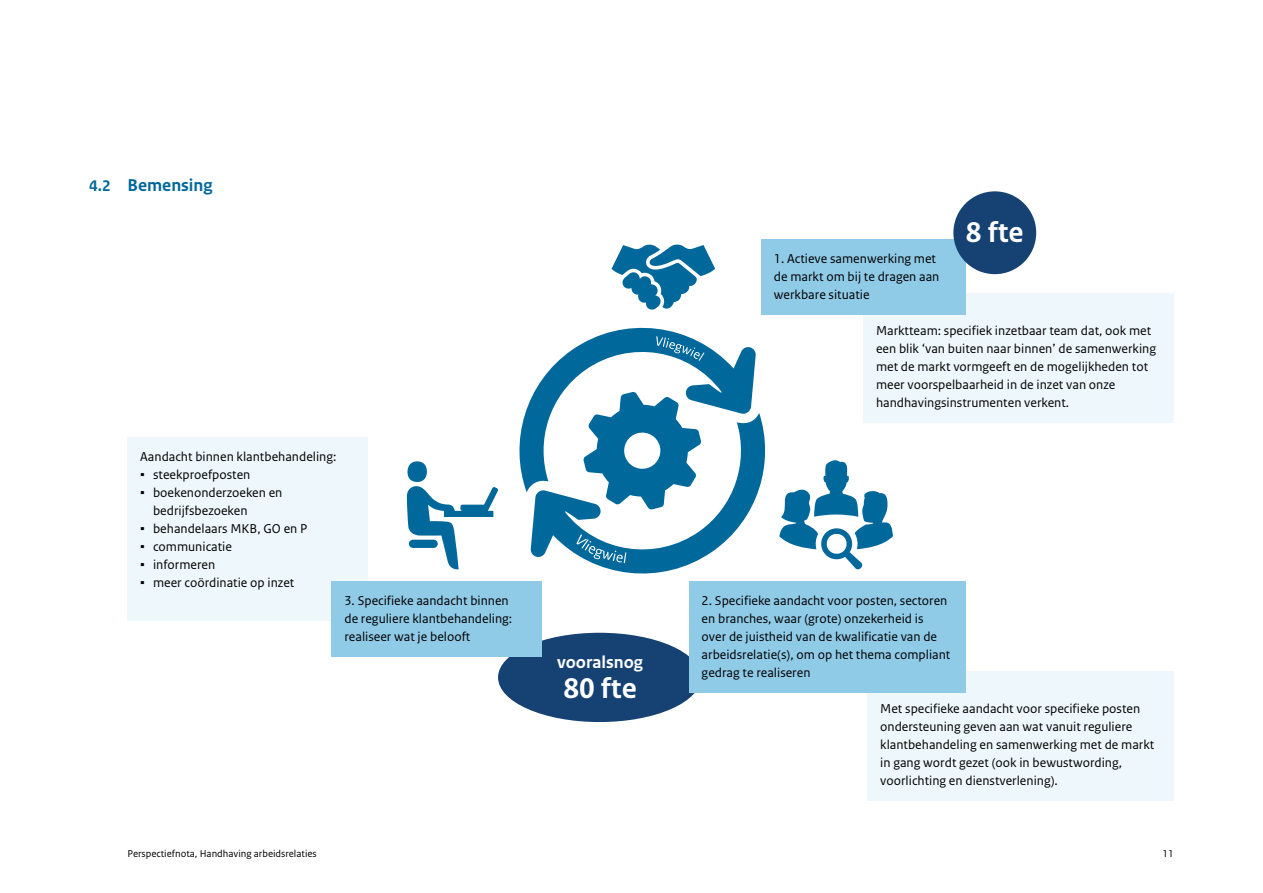
<style>
.page{position:relative;width:1263px;height:893px;background:#fff}
.page>*{position:absolute;margin:0;border:0;box-sizing:border-box;transform-origin:0 0}
.Figuur{font:700 30px "Rijksoverheid Sans Text";color:#fff}
.H3_Paragraaf{font:700 18px "Rijksoverheid Sans Text";color:#01689b}
.Figuur-2{font:700 18px "Rijksoverheid Sans Text";color:#fff}
.KADER_Body_lichtblauw{font:13.5px/18px "Rijksoverheid Sans Text";color:#000}
.t1{font:10.5px "Rijksoverheid Sans Text";color:#000}
.s1{font-size:16.2px}
.s2{font-family:"Impact"}
</style>
<div class="page">
<svg style="left:612px;top:244px;width:103px;height:66px"></svg>
<div style="left:407px;top:461px;width:20px;height:21px;background:#01689b;border-radius:50%"></div>
<svg style="left:407px;top:486px;width:91px;height:84px"></svg>
<svg style="left:779px;top:460px;width:114px;height:110px"></svg>
<svg style="left:508px;top:327px;width:267px;height:255px"></svg>
<svg style="left:656px;top:336px;width:48px;height:25px"></svg>
<svg style="left:576px;top:534px;width:50px;height:29px"></svg>
<div style="left:863px;top:294px;width:311px;height:39px;background:#eef7fb"></div>
<div style="left:863px;top:312px;width:311px;height:111px;background:#eef7fb"></div>
<div style="left:761px;top:240px;width:204px;height:75px;background:#8fcae7"></div>
<div style="left:953px;top:191px;width:83px;height:83px;background:#154273;border-radius:50%"></div>
<div style="left:498px;top:633px;width:203px;height:89px;background:#154273;border-radius:50%"></div>
<div style="left:867px;top:672px;width:307px;height:39px;background:#eef7fb"></div>
<div style="left:867px;top:690px;width:307px;height:111px;background:#eef7fb"></div>
<div style="left:689px;top:582px;width:276px;height:111px;background:#8fcae7"></div>
<div style="left:128px;top:438px;width:240px;height:39px;background:#eef7fb"></div>
<div style="left:128px;top:474px;width:240px;height:57px;background:#eef7fb"></div>
<div style="left:128px;top:528px;width:240px;height:39px;background:#eef7fb"></div>
<div style="left:128px;top:564px;width:240px;height:57px;background:#eef7fb"></div>
<div style="left:332px;top:582px;width:210px;height:75px;background:#8fcae7"></div>
<h3 class="H3_Paragraaf" style="left:89px;top:175px;width:125px"><span class="s1">4.2</span> Bemensing</h3>
<p class="KADER_Body_lichtblauw" style="left:140px;top:448px;width:198px">Aandacht binnen klantbehandeling:</p>
<p class="KADER_Body_lichtblauw" style="left:140px;top:466px;width:112px"><span class="s2">▪</span> steekproefposten</p>
<p class="KADER_Body_lichtblauw" style="left:153px;top:484px;width:131px;text-indent:-13px"><span class="s2">▪</span> boekenonderzoeken en bedrijfsbezoeken</p>
<p class="KADER_Body_lichtblauw" style="left:140px;top:520px;width:169px"><span class="s2">▪</span> behandelaars MKB, GO en P</p>
<p class="KADER_Body_lichtblauw" style="left:140px;top:538px;width:93px"><span class="s2">▪</span> communicatie</p>
<p class="KADER_Body_lichtblauw" style="left:140px;top:556px;width:76px"><span class="s2">▪</span> informeren</p>
<p class="KADER_Body_lichtblauw" style="left:140px;top:574px;width:156px"><span class="s2">▪</span> meer coördinatie op inzet</p>
<p class="KADER_Body_lichtblauw" style="left:344px;top:592px;width:169px">3. Specifieke aandacht binnen de reguliere klantbehandeling: realiseer wat je belooft</p>
<p class="Figuur-2" style="left:557px;top:652px;width:88px">vooralsnog</p>
<p class="Figuur" style="left:563px;top:671px;width:75px">80 fte</p>
<p class="KADER_Body_lichtblauw" style="left:774px;top:250px;width:167px">1. Actieve samenwerking met de markt om bij te dragen aan werkbare situatie</p>
<p class="Figuur" style="left:966px;top:215px;width:59px">8 fte</p>
<p class="KADER_Body_lichtblauw" style="left:876px;top:322px;width:282px">Marktteam: specifiek inzetbaar team dat, ook met een blik ‘van buiten naar binnen’ de samenwerking met de markt vormgeeft en de mogelijkheden tot meer voorspelbaarheid in de inzet van onze handhavingsinstrumenten verkent.</p>
<p class="KADER_Body_lichtblauw" style="left:702px;top:592px;width:250px">2. Specifieke aandacht voor posten, sectoren en branches, waar (grote) onzekerheid is over de juistheid van de kwalificatie van de arbeidsrelatie(s), om op het thema compliant gedrag te realiseren</p>
<p class="KADER_Body_lichtblauw" style="left:880px;top:700px;width:276px">Met specifieke aandacht voor specifieke posten ondersteuning geven aan wat vanuit reguliere klantbehandeling en samenwerking met de markt in gang wordt gezet (ook in bewustwording, voorlichting en dienstverlening).</p>
<p class="t1" style="left:128px;top:848px;width:191px">Perspectiefnota, Handhaving arbeidsrelaties</p>
<p class="t1" style="left:1162px;top:848px;width:13px">11</p>
</div>
